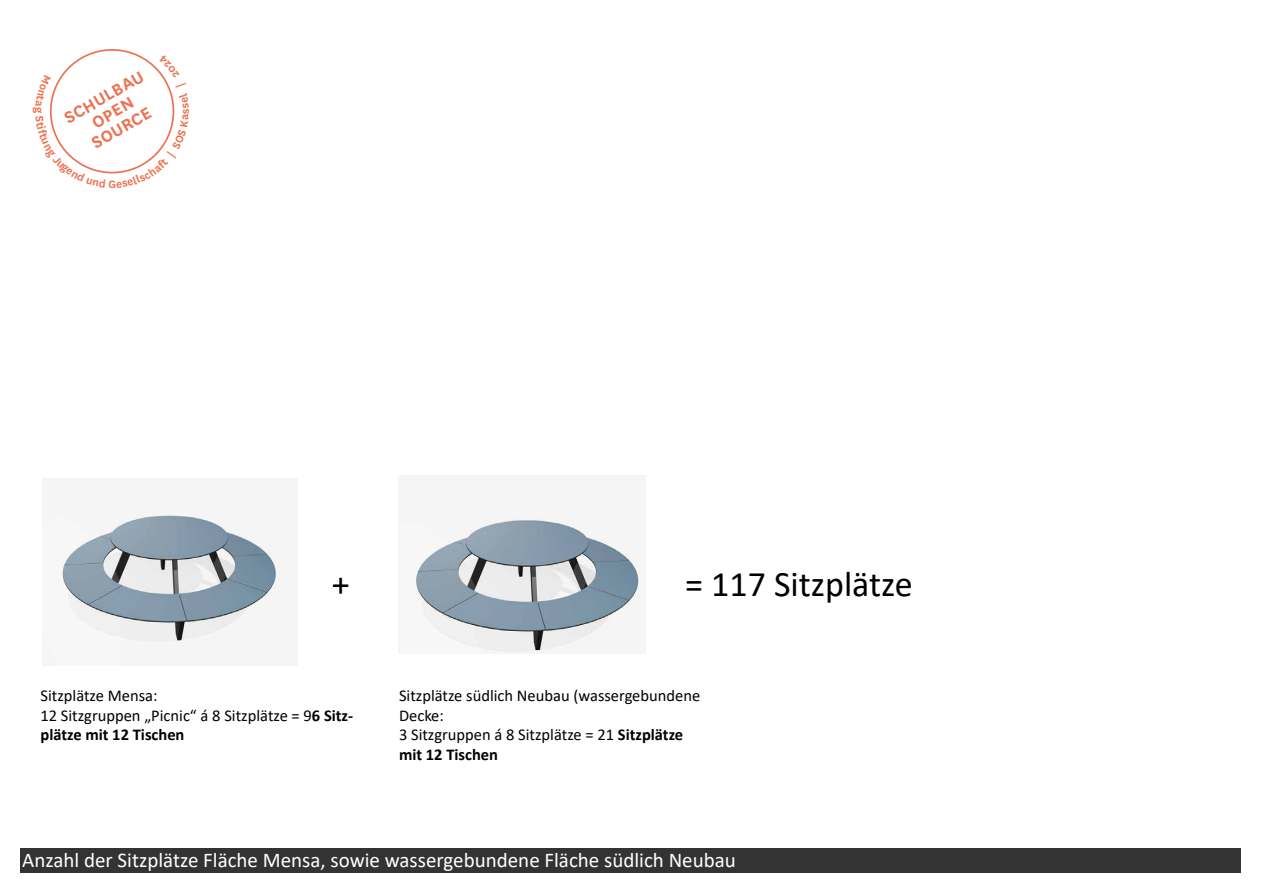
<style>
.page{position:relative;width:1263px;height:893px;background:#fff}
.page>*{position:absolute;margin:0;border:0;box-sizing:border-box;transform-origin:0 0}
.t1{font:36px "Calibri";color:#000}
.t2{font:21px "Calibri";color:#fff}
.t3{font:600 18.9px/17.7px "National";color:#e94e25;text-align:center}
.t4{font:16.5px/19.8px "Calibri";color:#000}
.s1{font-weight:700}
</style>
<div class="page">
<div style="left:21px;top:848px;width:1220px;height:24px;background:#333"></div>
<img style="left:59px;top:510px;width:221px;height:133px">
<img style="left:413px;top:517px;width:227px;height:137px">
<svg style="left:49px;top:49px;width:126px;height:125px"></svg>
<p class="t3" style="left:61px;top:110px;width:90px;rotate:-30deg">SCHULBAU<br>OPEN<br>SOURCE</p>
<h1 class="t1" style="left:332px;top:559px;width:19px">+</h1>
<h1 class="t1" style="left:685px;top:559px;width:229px">= 117 Sitzplätze</h1>
<p class="t4" style="left:40px;top:685px;width:314px">Sitzplätze Mensa:<br>12 Sitzgruppen „Picnic“ á 8 Sitzplätze = 9<span class="s1">6 Sitz&shy;plätze mit 12 Tischen</span></p>
<p class="t4" style="left:399px;top:685px;width:303px">Sitzplätze südlich Neubau (wassergebundene<br>Decke:<br>3 Sitzgruppen á 8 Sitzplätze = 21 <span class="s1">Sitzplätze mit 12 Tischen</span></p>
<p class="t2" style="left:22px;top:845px;width:715px">Anzahl der Sitzplätze Fläche Mensa, sowie wassergebundene Fläche südlich Neubau</p>
</div>
